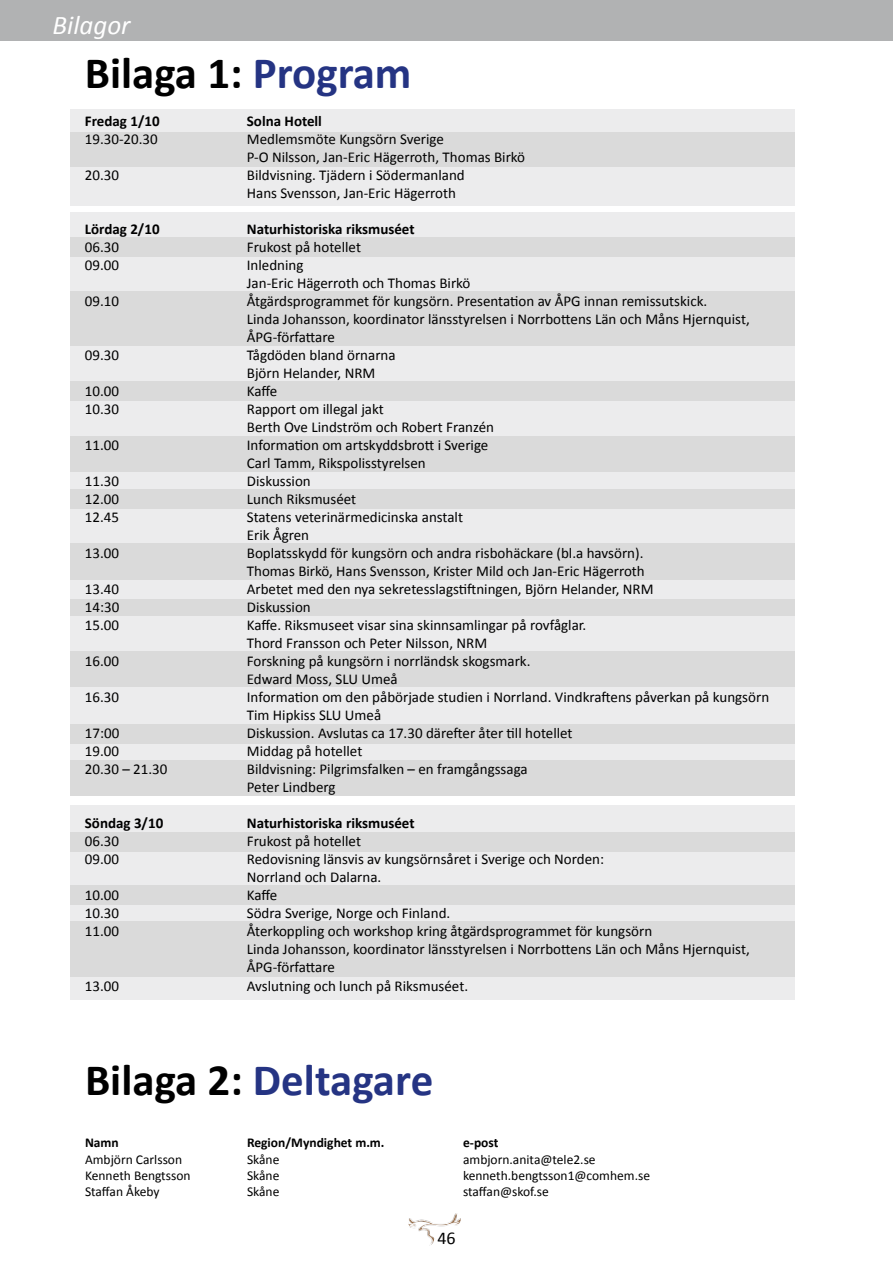
<style>
.page{position:relative;width:893px;height:1263px;background:#fff}
.page>*{position:absolute;margin:0;border:0;box-sizing:border-box;transform-origin:0 0}
.t1{font:700 45px "Calibri";color:#253483}
.t2{font:700 45px "Calibri";color:#000}
.t3{font:italic 27px "Calibri";color:#fff}
.t4{font:18px "Calibri";color:#000}
.t5{font:15px/18px "Calibri";color:#000}
.t6{font:700 15px "Calibri";color:#000}
.t7{font:13.5px "Calibri";color:#000}
.t8{font:700 13.5px "Calibri";color:#000}
.s1{color:#253483}
.s2{color:#000}
</style>
<div class="page">
<img style="left:408px;top:1213px;width:52px;height:32px">
<div style="left:71px;top:212px;width:724px;height:584px;background:#ececed"></div>
<div style="left:71px;top:805px;width:724px;height:194px;background:#ececed"></div>
<div style="left:71px;top:110px;width:724px;height:96px;background:#ececed"></div>
<div style="left:71px;top:132px;width:724px;height:35px;background:#dadada"></div>
<div style="left:71px;top:238px;width:724px;height:19px;background:#dadada"></div>
<div style="left:71px;top:291px;width:724px;height:54px;background:#dadada"></div>
<div style="left:71px;top:381px;width:724px;height:19px;background:#dadada"></div>
<div style="left:71px;top:436px;width:724px;height:36px;background:#dadada"></div>
<div style="left:71px;top:490px;width:724px;height:19px;background:#dadada"></div>
<div style="left:71px;top:543px;width:724px;height:37px;background:#dadada"></div>
<div style="left:71px;top:599px;width:724px;height:17px;background:#dadada"></div>
<div style="left:71px;top:651px;width:724px;height:35px;background:#dadada"></div>
<div style="left:71px;top:725px;width:724px;height:19px;background:#dadada"></div>
<div style="left:71px;top:833px;width:724px;height:19px;background:#dadada"></div>
<div style="left:71px;top:885px;width:724px;height:19px;background:#dadada"></div>
<div style="left:71px;top:921px;width:724px;height:56px;background:#dadada"></div>
<div style="left:0;top:0;width:893px;height:40px;background:#b1b2b3"></div>
<div style="left:71px;top:760px;width:724px;height:36px;background:#dadada"></div>
<h2 class="t3" style="left:53px;top:8px;width:79px">Bilagor</h2>
<h1 class="t2" style="left:85px;top:45px;width:328px">Bilaga 1: <span class="s1">Program</span></h1>
<p class="t6" style="left:85px;top:111px;width:76px">Fredag 1/10</p>
<p class="t6" style="left:247px;top:111px;width:77px">Solna Hotell</p>
<p class="t5" style="left:85px;top:129px;width:74px">19.30-20.30</p>
<p class="t5" style="left:247px;top:129px;width:280px">Medlemsmöte Kungsörn Sverige<br>P-O Nilsson, Jan-Eric Hägerroth, Thomas Birkö</p>
<p class="t5" style="left:85px;top:165px;width:36px">20.30</p>
<p class="t5" style="left:247px;top:165px;width:219px">Bildvisning. Tjädern i Södermanland<br>Hans Svensson, Jan-Eric Hägerroth</p>
<p class="t6" style="left:85px;top:219px;width:76px">Lördag 2/10</p>
<p class="t6" style="left:247px;top:219px;width:169px">Naturhistoriska riksmuséet</p>
<p class="t5" style="left:85px;top:237px;width:36px">06.30</p>
<p class="t5" style="left:247px;top:237px;width:116px">Frukost på hotellet</p>
<p class="t5" style="left:85px;top:255px;width:36px">09.00</p>
<p class="t5" style="left:247px;top:255px;width:225px">Inledning<br>Jan-Eric Hägerroth och Thomas Birkö</p>
<p class="t5" style="left:85px;top:291px;width:36px">09.10</p>
<p class="t5" style="left:247px;top:291px;width:504px">Åtgärdsprogrammet för kungsörn. Presentation av ÅPG innan remissutskick.<br>Linda Johansson, koordinator länsstyrelsen i Norrbottens Län och Måns Hjernquist,<br>ÅPG-författare</p>
<p class="t5" style="left:85px;top:345px;width:36px">09.30</p>
<p class="t5" style="left:247px;top:345px;width:150px">Tågdöden bland örnarna<br>Björn Helander, NRM</p>
<p class="t5" style="left:85px;top:381px;width:36px">10.00</p>
<p class="t5" style="left:247px;top:381px;width:32px">Kaffe</p>
<p class="t5" style="left:85px;top:399px;width:36px">10.30</p>
<p class="t5" style="left:247px;top:399px;width:249px">Rapport om illegal jakt<br>Berth Ove Lindström och Robert Franzén</p>
<p class="t5" style="left:85px;top:435px;width:36px">11.00</p>
<p class="t5" style="left:247px;top:435px;width:243px">Information om artskyddsbrott i Sverige<br>Carl Tamm, Rikspolisstyrelsen</p>
<p class="t5" style="left:85px;top:471px;width:36px">11.30</p>
<p class="t5" style="left:247px;top:471px;width:65px">Diskussion</p>
<p class="t5" style="left:85px;top:489px;width:36px">12.00</p>
<p class="t5" style="left:247px;top:489px;width:111px">Lunch Riksmuséet</p>
<p class="t5" style="left:85px;top:507px;width:36px">12.45</p>
<p class="t5" style="left:247px;top:507px;width:218px">Statens veterinärmedicinska anstalt<br>Erik Ågren</p>
<p class="t5" style="left:85px;top:543px;width:36px">13.00</p>
<p class="t5" style="left:247px;top:543px;width:399px">Boplatsskydd för kungsörn och andra risbohäckare (bl.a havsörn).<br>Thomas Birkö, Hans Svensson, Krister Mild och Jan-Eric Hägerroth</p>
<p class="t5" style="left:85px;top:579px;width:36px">13.40</p>
<p class="t5" style="left:247px;top:579px;width:408px">Arbetet med den nya sekretesslagstiftningen, Björn Helander, NRM</p>
<p class="t5" style="left:85px;top:597px;width:36px">14:30</p>
<p class="t5" style="left:247px;top:597px;width:65px">Diskussion</p>
<p class="t5" style="left:85px;top:615px;width:36px">15.00</p>
<p class="t5" style="left:247px;top:615px;width:341px">Kaffe. Riksmuseet visar sina skinnsamlingar på rovfåglar.<br>Thord Fransson och Peter Nilsson, NRM</p>
<p class="t5" style="left:85px;top:651px;width:36px">16.00</p>
<p class="t5" style="left:247px;top:651px;width:285px">Forskning på kungsörn i norrländsk skogsmark.<br>Edward Moss, SLU Umeå</p>
<p class="t5" style="left:85px;top:687px;width:36px">16.30</p>
<p class="t5" style="left:247px;top:687px;width:524px">Information om den påbörjade studien i Norrland. Vindkraftens påverkan på kungsörn<br>Tim Hipkiss SLU Umeå</p>
<p class="t5" style="left:85px;top:723px;width:36px">17:00</p>
<p class="t5" style="left:247px;top:723px;width:327px">Diskussion. Avslutas ca 17.30 därefter åter till hotellet</p>
<p class="t5" style="left:85px;top:741px;width:36px">19.00</p>
<p class="t5" style="left:247px;top:741px;width:117px">Middag på hotellet</p>
<p class="t5" style="left:85px;top:759px;width:84px">20.30 – 21.30</p>
<p class="t5" style="left:247px;top:759px;width:282px">Bildvisning: Pilgrimsfalken – en framgångssaga<br>Peter Lindberg</p>
<p class="t6" style="left:85px;top:813px;width:80px">Söndag 3/10</p>
<p class="t6" style="left:247px;top:813px;width:169px">Naturhistoriska riksmuséet</p>
<p class="t5" style="left:85px;top:831px;width:36px">06.30</p>
<p class="t5" style="left:247px;top:831px;width:116px">Frukost på hotellet</p>
<p class="t5" style="left:85px;top:849px;width:36px">09.00</p>
<p class="t5" style="left:247px;top:849px;width:359px">Redovisning länsvis av kungsörnsåret i Sverige och Norden:<br>Norrland och Dalarna.</p>
<p class="t5" style="left:85px;top:885px;width:36px">10.00</p>
<p class="t5" style="left:247px;top:885px;width:32px">Kaffe</p>
<p class="t5" style="left:85px;top:903px;width:36px">10.30</p>
<p class="t5" style="left:247px;top:903px;width:205px">Södra Sverige, Norge och Finland.</p>
<p class="t5" style="left:85px;top:921px;width:36px">11.00</p>
<p class="t5" style="left:247px;top:921px;width:504px">Återkoppling och workshop kring åtgärdsprogrammet för kungsörn<br>Linda Johansson, koordinator länsstyrelsen i Norrbottens Län och Måns Hjernquist,<br>ÅPG-författare</p>
<p class="t5" style="left:85px;top:977px;width:36px">13.00</p>
<p class="t5" style="left:247px;top:977px;width:223px">Avslutning och lunch på Riksmuséet.</p>
<h1 class="t1" style="left:85px;top:1052px;width:350px"><span class="s2">Bilaga 2:</span> Deltagare</h1>
<p class="t8" style="left:85px;top:1134px;width:35px">Namn</p>
<p class="t8" style="left:247px;top:1134px;width:139px">Region/Myndighet m.m.</p>
<p class="t8" style="left:463px;top:1134px;width:37px">e-post</p>
<p class="t7" style="left:85px;top:1151px;width:99px">Ambjörn Carlsson</p>
<p class="t7" style="left:247px;top:1151px;width:34px">Skåne</p>
<p class="t7" style="left:463px;top:1151px;width:134px">ambjorn.anita@tele2.se</p>
<p class="t7" style="left:85px;top:1167px;width:107px">Kenneth Bengtsson</p>
<p class="t7" style="left:247px;top:1167px;width:34px">Skåne</p>
<p class="t7" style="left:463px;top:1167px;width:189px">kenneth.bengtsson1@comhem.se</p>
<p class="t7" style="left:85px;top:1183px;width:76px">Staffan Åkeby</p>
<p class="t7" style="left:247px;top:1183px;width:34px">Skåne</p>
<p class="t7" style="left:463px;top:1183px;width:87px">staffan@skof.se</p>
<p class="t4" style="left:437px;top:1227px;width:20px">46</p>
</div>
